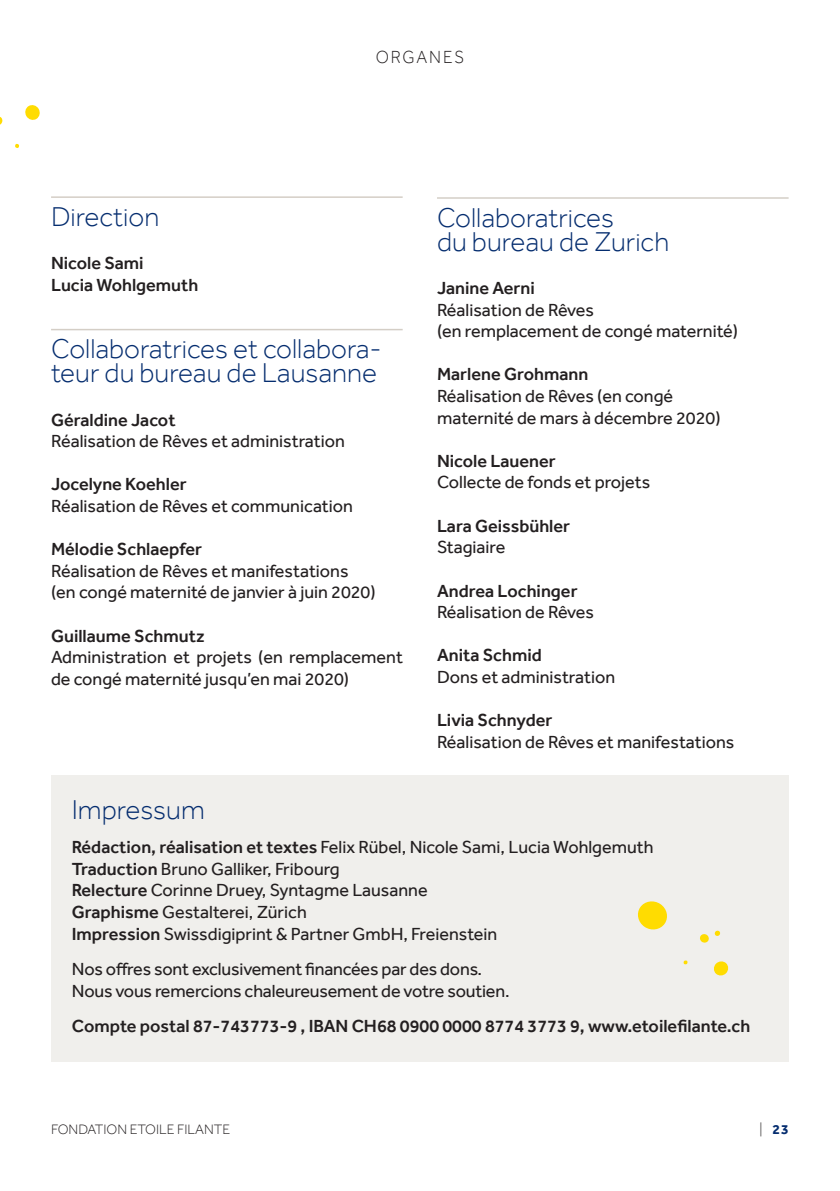
<style>
.page{position:relative;width:840px;height:1191px;background:#fff}
.page>*{position:absolute;margin:0;border:0;box-sizing:border-box;transform-origin:0 0}
.t1{font:300 28px/24px "Effra";color:#052d6f}
.t2{font:18px/21.6px "Effra";color:#231f20}
.t3{font:500 18px/21.6px "Effra";color:#231f20}
.t4{font:300 18px "Effra";letter-spacing:.105em;color:#231f20;scale:.95 1}
.t5{font:300 14px "Effra";color:#231f20}
.t6{font:700 14px "Effra";color:#052d6f}
.s1{font-weight:500}
.s2{font-weight:300;color:#231f20}
</style>
<div class="page">
<hr style="left:51px;top:196px;width:351px;height:2px;background:#d4cec6">
<hr style="left:51px;top:329px;width:351px;height:1px;background:#d4cec6">
<div style="left:51px;top:775px;width:737px;height:286px;background:#f0efec"></div>
<svg style="left:638px;top:901px;width:29px;height:29px"></svg>
<svg style="left:714px;top:961px;width:14px;height:15px"></svg>
<svg style="left:700px;top:930px;width:20px;height:13px"></svg>
<svg style="left:683px;top:960px;width:4px;height:4px"></svg>
<hr style="left:437px;top:197px;width:351px;height:2px;background:#d4cec6">
<svg style="left:0;top:117px;width:3px;height:8px"></svg>
<svg style="left:25px;top:105px;width:15px;height:15px"></svg>
<svg style="left:15px;top:144px;width:4px;height:4px"></svg>
<p class="t4" style="left:375px;top:46px;width:94px">ORGANES</p>
<h1 class="t1" style="left:51px;top:204px;width:110px">Direction</h1>
<p class="t3" style="left:51px;top:252px;width:149px">Nicole Sami<br>Lucia Wohlgemuth</p>
<h1 class="t1" style="left:51px;top:337px;width:332px">Collaboratrices et collabora&shy;teur du bureau de Lausanne</h1>
<p class="t3" style="left:51px;top:408px;width:126px">Géraldine Jacot</p>
<p class="t2" style="left:51px;top:430px;width:295px">Réalisation de Rêves et administration</p>
<p class="t3" style="left:51px;top:473px;width:137px">Jocelyne Koehler</p>
<p class="t2" style="left:51px;top:495px;width:303px">Réalisation de Rêves et communication</p>
<p class="t3" style="left:51px;top:538px;width:152px">Mélodie Schlaepfer</p>
<p class="t2" style="left:51px;top:560px;width:326px">Réalisation de Rêves et manifestations (en congé maternité de janvier à juin 2020)</p>
<p class="t3" style="left:51px;top:624px;width:155px">Guillaume Schmutz</p>
<p class="t2" style="left:51px;top:646px;width:353px">Administration et projets (en remplacement de congé maternité jusqu’en mai 2020)</p>
<h1 class="t1" style="left:437px;top:205px;width:234px">Collaboratrices<br>du bureau de Zurich</h1>
<p class="t3" style="left:437px;top:277px;width:99px">Janine Aerni</p>
<p class="t2" style="left:437px;top:298px;width:302px">Réalisation de Rêves<br>(en remplacement de congé maternité)</p>
<p class="t3" style="left:437px;top:363px;width:153px">Marlene Grohmann</p>
<p class="t2" style="left:437px;top:385px;width:285px">Réalisation de Rêves (en congé maternité de mars à décembre 2020)</p>
<p class="t3" style="left:437px;top:450px;width:120px">Nicole Lauener</p>
<p class="t2" style="left:437px;top:471px;width:215px">Collecte de fonds et projets</p>
<p class="t3" style="left:437px;top:514px;width:134px">Lara Geissbühler</p>
<p class="t2" style="left:437px;top:536px;width:70px">Stagiaire</p>
<p class="t3" style="left:437px;top:579px;width:142px">Andrea Lochinger</p>
<p class="t2" style="left:437px;top:601px;width:158px">Réalisation de Rêves</p>
<p class="t3" style="left:437px;top:644px;width:106px">Anita Schmid</p>
<p class="t2" style="left:437px;top:666px;width:180px">Dons et administration</p>
<p class="t3" style="left:437px;top:709px;width:117px">Livia Schnyder</p>
<p class="t2" style="left:437px;top:730px;width:299px">Réalisation de Rêves et manifestations</p>
<h1 class="t1" style="left:72px;top:798px;width:134px">Impressum</h1>
<p class="t2" style="left:72px;top:836px;width:583px"><span class="s1">Rédaction, réalisation et textes</span> Felix Rübel, Nicole Sami, Lucia Wohlgemuth <span class="s1">Traduction</span> Bruno Galliker, Fribourg<br><span class="s1">Relecture</span> Corinne Druey, Syntagme Lausanne<br><span class="s1">Graphisme</span> Gestalterei, Zürich<br><span class="s1">Impression</span> Swissdigiprint &amp; Partner GmbH, Freienstein</p>
<p class="t2" style="left:72px;top:958px;width:439px">Nos offres sont exclusivement financées par des dons.<br>Nous vous remercions chaleureusement de votre soutien.</p>
<p class="t3" style="left:72px;top:1015px;width:679px">Compte postal 87-743773-9 , IBAN CH68 0900 0000 8774 3773 9, www.etoilefilante.ch</p>
<p class="t5" style="left:51px;top:1120px;width:181px">FONDATION ETOILE FILANTE</p>
<p class="t6" style="left:759px;top:1120px;width:31px"><span class="s2">|</span> 23</p>
</div>
